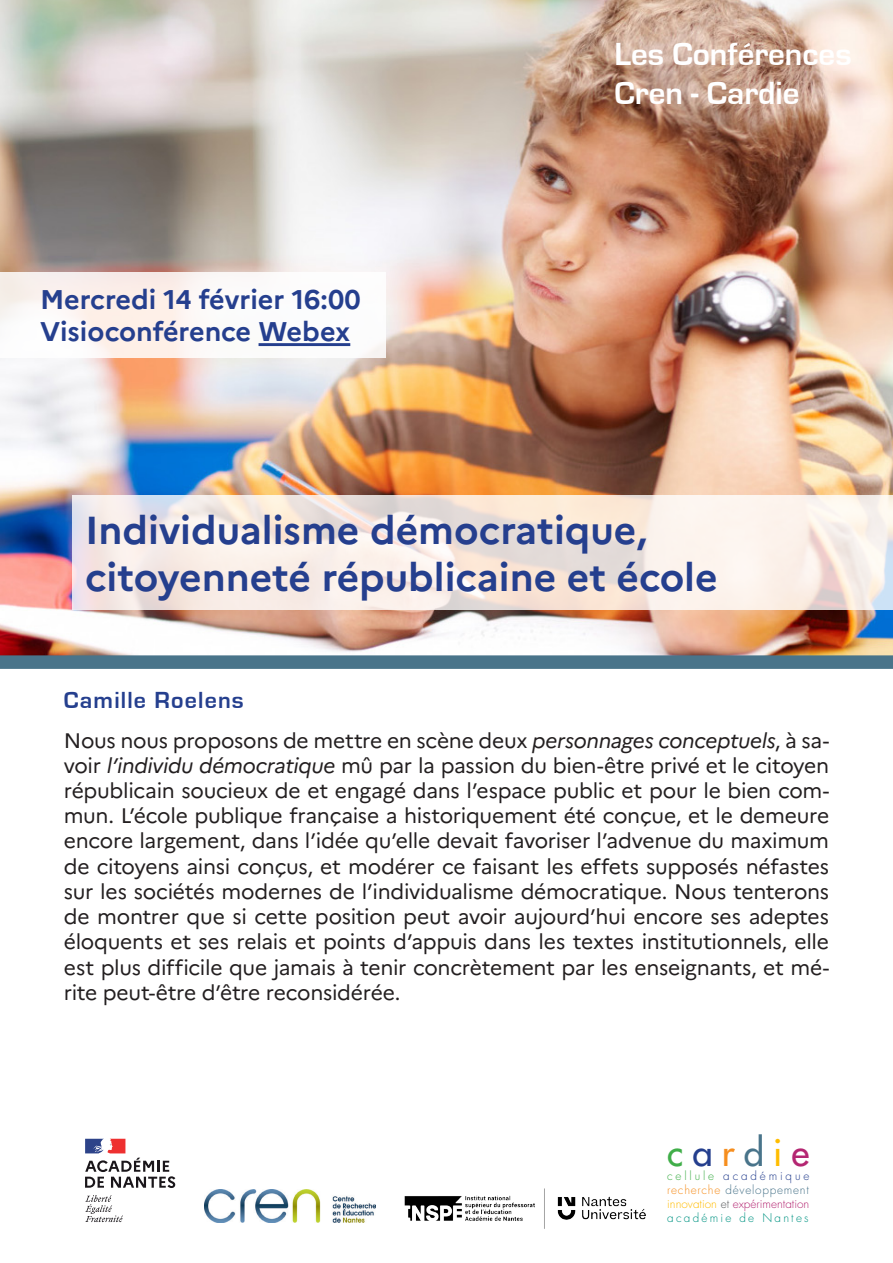
<style>
.page{position:relative;width:893px;height:1263px;background:#fff}
.page>*{position:absolute;margin:0;border:0;box-sizing:border-box;transform-origin:0 0}
.t1{font:700 39px/46.8px "Marianne";color:#253f8e}
.t2{font:36.45px "Futura";letter-spacing:.25em;color:#40ae49}
.t3{font:700 33px/39.6px "Eurostile";color:#fff}
.t4{font:700 27px "Marianne";color:#253f8e}
.t5{font:700 24px "Eurostile";letter-spacing:.05em;color:#253f8e}
.t6{font:21px/25.2px "Marianne";letter-spacing:-.015em;color:#231f20;text-align:justify}
.t7{font:300 11.7px/14.1px "Futura";color:#b42672;text-align:justify}
.t8{font:300 11.7px "Futura";letter-spacing:.19em;color:#009483}
.s1{font-style:italic}
.s2{color:#253f8e}
.s3{color:#f68e1e}
.s4{color:#49748a}
.s5{color:#ffbd00}
.s6{color:#b42672}
.s7{color:#40ae49}
.s8{color:#57585a}
</style>
<div class="page">
<img style="left:0;top:0;width:893px;height:655px">
<svg style="left:72px;top:495px;width:821px;height:115px;background:#f5e9e3"></svg>
<svg style="left:0;top:272px;width:386px;height:85px"></svg>
<hr style="left:259px;top:343px;width:91px;height:3px;background:#253f8e">
<div style="left:0;top:655px;width:893px;height:14px;background:#49748a"></div>
<img style="left:205px;top:1189px;width:170px;height:33px">
<svg style="left:85px;top:1195px;width:38px;height:27px"></svg>
<svg style="left:85px;top:1139px;width:90px;height:49px"></svg>
<img style="left:405px;top:1188px;width:241px;height:41px">
<p class="t4" style="left:40px;top:282px;width:322px">Mercredi 14 février 16:00</p>
<p class="t4" style="left:40px;top:315px;width:312px">Visioconférence Webex</p>
<p class="t3" style="left:614px;top:34px;width:239px">Les Conférences<br>Cren - Cardie</p>
<p class="t1" style="left:85px;top:506px;width:634px">Individualisme démocratique, citoyenneté républicaine et école</p>
<p class="t5" style="left:64px;top:687px;width:182px">Camille Roelens</p>
<p class="t6" style="left:64px;top:727px;width:767px">Nous nous proposons de mettre en scène deux <span class="s1">personnages conceptuels</span>, à sa&shy;voir <span class="s1">l’individu démocratique</span> mû par la passion du bien-être privé et le citoyen républicain soucieux de et engagé dans l’espace public et pour le bien com&shy;mun. L’école publique française a historiquement été conçue, et le demeure encore largement, dans l’idée qu’elle devait favoriser l’advenue du maximum de citoyens ainsi conçus, et modérer ce faisant les effets supposés néfastes sur les sociétés modernes de l’individualisme démocratique. Nous tenterons de montrer que si cette position peut avoir aujourd’hui encore ses adeptes éloquents et ses relais et points d’appuis dans les textes institutionnels, elle est plus difficile que jamais à tenir concrètement par les enseignants, et mé&shy;rite peut-être d’être reconsidérée.</p>
<p class="t2" style="left:667px;top:1128px;width:144px">c<span class="s2">a</span><span class="s3">r</span><span class="s4">d</span><span class="s5">i</span><span class="s6">e</span></p>
<p class="t7" style="left:667px;top:1169px;width:144px"><span class="s7">cellule</span> <span class="s2">académique </span><span class="s3">recherche</span> <span class="s4">développement </span><span class="s5">innovation</span> <span class="s8">et</span> expérimentation</p>
<p class="t8" style="left:667px;top:1210px;width:143px">académie de Nantes</p>
</div>
